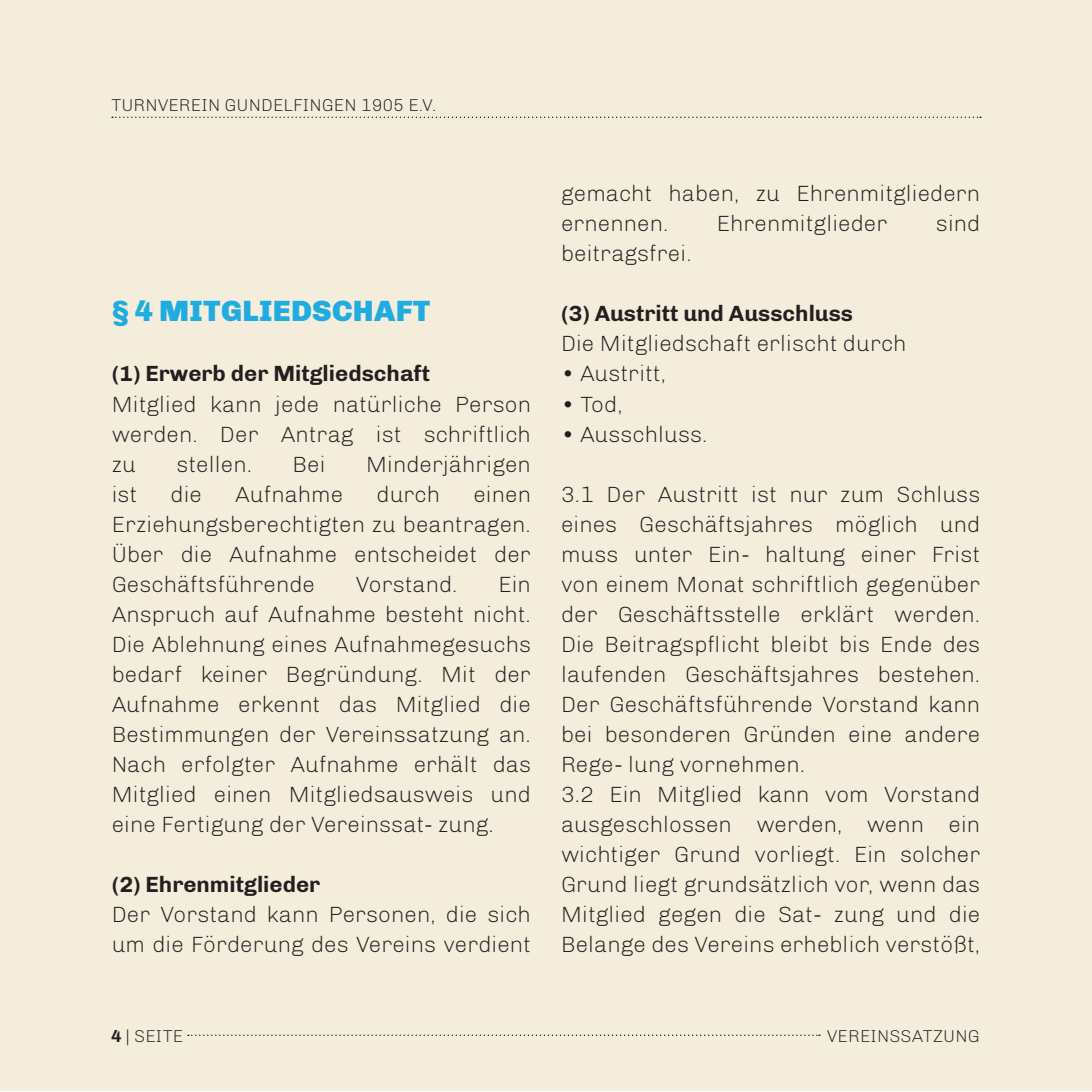
<style>
.page{position:relative;width:1092px;height:1092px;background:#fff}
.page>*{position:absolute;margin:0;border:0;box-sizing:border-box;transform-origin:0 0}
.Überschrift{font:900 30px "Chivo";letter-spacing:.01em;color:#20ace0}
.Absatz{font:300 22.5px/30px "Chivo";color:#231f20;text-align:justify}
.Absatz-2{font:700 22.5px "Chivo";color:#231f20}
.t1{font:300 17.5px "Chivo";letter-spacing:.01em;color:#231f20}
.s1{font-weight:700}
</style>
<div class="page">
<div style="left:0;top:0;width:1091px;height:1091px;background:#f4eddc"></div>
<svg style="left:188px;top:1034px;width:632px;height:1px"></svg>
<svg style="left:112px;top:117px;width:868px;height:1px"></svg>
<p class="t1" style="left:111px;top:95px;width:326px">TURNVEREIN GUNDELFINGEN 1905 E.V.</p>
<p class="Überschrift" style="left:112px;top:293px;width:320px">§ 4 MITGLIEDSCHAFT</p>
<p class="Absatz-2" style="left:112px;top:360px;width:319px">(1) Erwerb der Mitgliedschaft</p>
<p class="Absatz" style="left:112px;top:389px;width:421px">Mitglied kann jede natürliche Person werden. Der Antrag ist schriftlich zu</p>
<p class="Absatz" style="left:177px;top:449px;width:77px">stellen.</p>
<p class="Absatz" style="left:293px;top:449px;width:35px">Bei</p>
<p class="Absatz" style="left:366px;top:449px;width:166px">Minderjährigen</p>
<p class="Absatz" style="left:112px;top:479px;width:27px">ist</p>
<p class="Absatz" style="left:171px;top:479px;width:33px">die</p>
<p class="Absatz" style="left:236px;top:479px;width:109px">Aufnahme</p>
<p class="Absatz" style="left:377px;top:479px;width:65px">durch</p>
<p class="Absatz" style="left:112px;top:479px;width:421px;text-indent:362px">einen Erziehungsberechtigten zu beantragen.<br>Über die Aufnahme entscheidet der Geschäftsführende</p>
<p class="Absatz" style="left:112px;top:569px;width:421px;text-indent:387px">Ein Anspruch auf Aufnahme besteht nicht.<br>Die Ablehnung eines Aufnahmegesuchs bedarf keiner Begründung. Mit der Aufnahme erkennt das Mitglied die Bestimmungen der Vereinssatzung an.<br>Nach erfolgter Aufnahme erhält das Mitglied einen Mitgliedsausweis und eine Fertigung der Vereinssat- zung.</p>
<p class="Absatz-2" style="left:112px;top:870px;width:210px">(2) Ehrenmitglieder</p>
<p class="Absatz" style="left:112px;top:899px;width:421px">Der Vorstand kann Personen, die sich um die Förderung des Vereins verdient</p>
<p class="Absatz" style="left:356px;top:569px;width:103px">Vorstand.</p>
<p class="Absatz" style="left:561px;top:179px;width:421px">gemacht haben, zu Ehrenmitgliedern ernennen.</p>
<p class="Absatz" style="left:717px;top:209px;width:172px">Ehrenmitglieder</p>
<p class="Absatz" style="left:936px;top:209px;width:46px">sind</p>
<p class="Absatz" style="left:561px;top:239px;width:132px">beitragsfrei.</p>
<p class="Absatz-2" style="left:561px;top:300px;width:293px">(3) Austritt und Ausschluss</p>
<p class="Absatz" style="left:561px;top:329px;width:347px">Die Mitgliedschaft erlischt durch</p>
<p class="Absatz" style="left:561px;top:359px;width:107px">• Austritt,</p>
<p class="Absatz" style="left:561px;top:389px;width:63px">• Tod,</p>
<p class="Absatz" style="left:561px;top:419px;width:148px">• Ausschluss.</p>
<p class="Absatz" style="left:561px;top:479px;width:421px">3.1 Der Austritt ist nur zum Schluss eines Geschäftsjahres möglich und muss unter Ein- haltung einer Frist von einem Monat schriftlich gegenüber der Geschäftsstelle erklärt werden.<br>Die Beitragspflicht bleibt bis Ende des laufenden Geschäftsjahres bestehen.<br>Der Geschäftsführende Vorstand kann bei besonderen Gründen eine andere Rege- lung vornehmen.</p>
<p class="Absatz" style="left:561px;top:779px;width:421px">3.2 Ein Mitglied kann vom Vorstand ausgeschlossen werden, wenn ein wichtiger Grund vorliegt. Ein solcher Grund liegt grundsätzlich vor, wenn das Mitglied gegen die Sat- zung und die Belange des Vereins erheblich verstößt,</p>
<p class="t1" style="left:111px;top:1025px;width:74px"><span class="s1">4</span> | SEITE</p>
<p class="t1" style="left:827px;top:1025px;width:154px">VEREINSSATZUNG</p>
</div>
